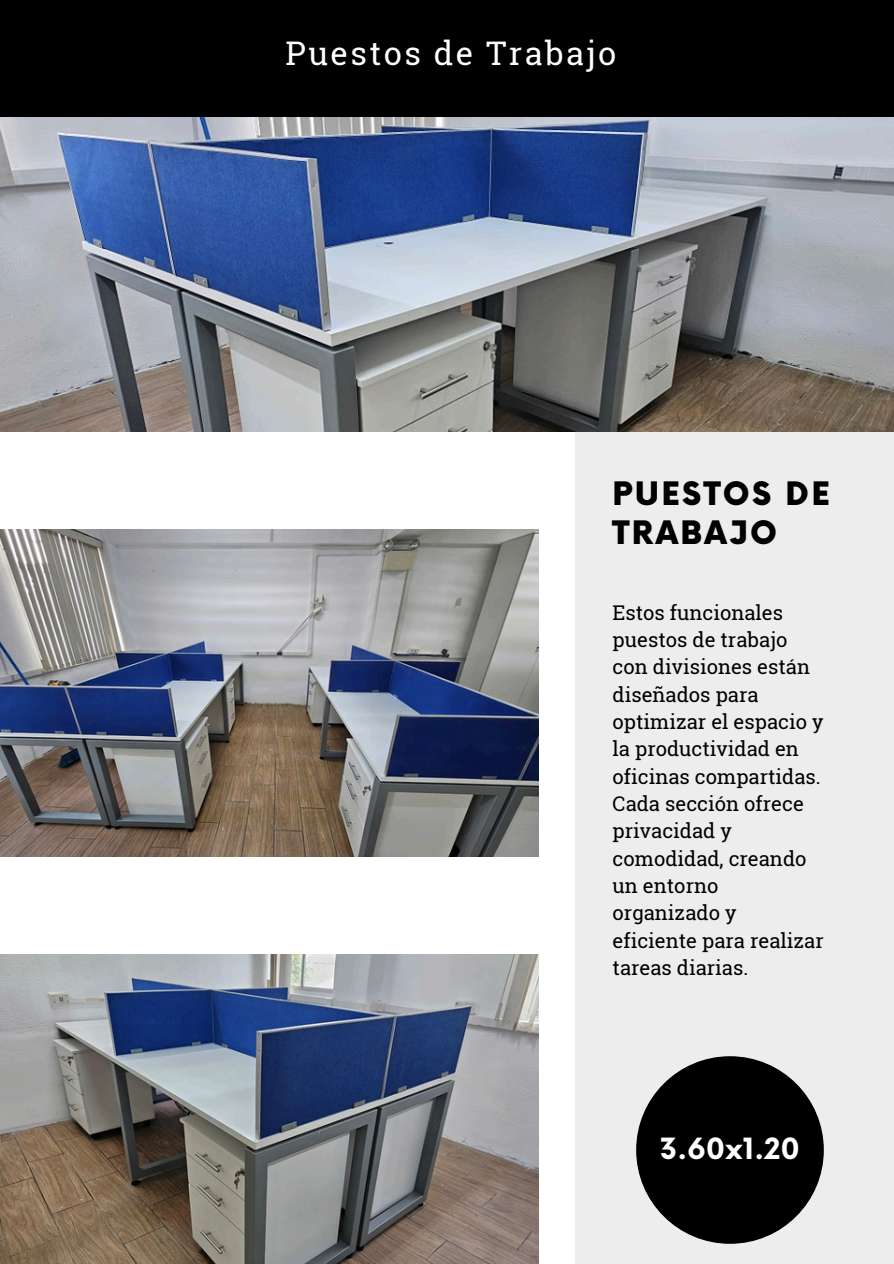
<style>
.page{position:relative;width:894px;height:1264px;background:#fff}
.page>*{position:absolute;margin:0;border:0;box-sizing:border-box;transform-origin:0 0}
.t1{font:32.55px "Roboto Slab";letter-spacing:.075em;color:#fff}
.t2{font:900 31.5px/39.3px "Now";letter-spacing:.075em;color:#000}
.t3{font:700 28.5px "Now";color:#fff}
.t4{font:20.25px/27.3px "Roboto Slab";color:#000}
</style>
<div class="page">
<div style="left:575px;top:410px;width:318px;height:853px;background:#ededed"></div>
<img style="left:0;top:117px;width:893px;height:314px">
<div style="left:0;top:0;width:893px;height:117px;background:#000"></div>
<img style="left:0;top:954px;width:538px;height:309px">
<div style="left:636px;top:1056px;width:187px;height:187px;background:#000;border-radius:50%"></div>
<img style="left:0;top:529px;width:538px;height:328px">
<h1 class="t1" style="left:285px;top:31px;width:332px">Puestos de Trabajo</h1>
<h3 class="t2" style="left:612px;top:475px;width:218px">PUESTOS DE<br>TRABAJO</h3>
<p class="t4" style="left:612px;top:598px;width:213px">Estos funcionales puestos de trabajo con divisiones están diseñados para optimizar el espacio y la productividad en oficinas compartidas.<br>Cada sección ofrece privacidad y comodidad, creando un entorno organizado y eficiente para realizar tareas diarias.</p>
<h2 class="t3" style="left:659px;top:1132px;width:142px">3.60x1.20</h2>
</div>
